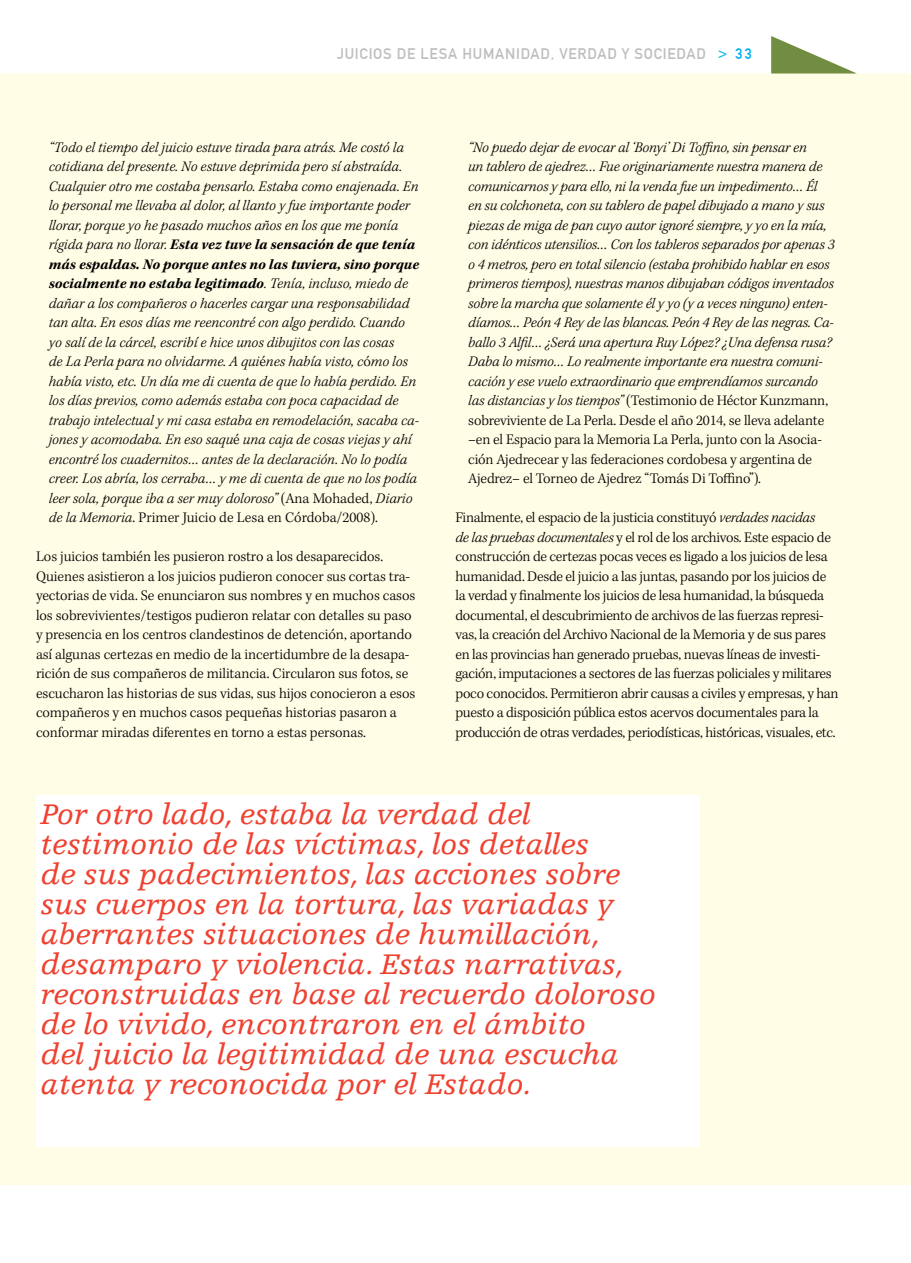
<style>
.page{position:relative;width:911px;height:1263px;background:#fff}
.page>*{position:absolute;margin:0;border:0;box-sizing:border-box;transform-origin:0 0}
.t1{font:italic 30px/30px "Egyptienne F";color:#ef4130}
.t2{font:italic 300 15px/19.5px "Kepler Std";letter-spacing:-.005em;color:#000}
.t3{font:300 15px/19.5px "Kepler Std";letter-spacing:-.015em;color:#000}
.t4{font:15px "DIN1451 Mittelschrift";letter-spacing:.05em;color:#bcbec0}
.s1{color:#00b3f0}
.s2{font-weight:700}
.s3{font-style:normal}
.s4{font-style:italic}
</style>
<div class="page">
<div style="left:0;top:73px;width:911px;height:1112px;background:#fffde5"></div>
<svg style="left:771px;top:36px;width:86px;height:38px"></svg>
<div style="left:36px;top:795px;width:663px;height:351px;background:#fff"></div>
<p class="t4" style="left:337px;top:45px;width:417px">JUICIOS DE LESA HUMANIDAD, VERDAD Y SOCIEDAD <span class="s1">&gt; 33</span></p>
<p class="t2" style="left:49px;top:138px;width:372px">“Todo el tiempo del juicio estuve tirada para atrás. Me costó la cotidiana del presente. No estuve deprimida pero sí abstraída.<br>Cualquier otro me costaba pensarlo. Estaba como enajenada. En lo personal me llevaba al dolor, al llanto y fue importante poder llorar, porque yo he pasado muchos años en los que me ponía rígida para no llorar. <span class="s2">Esta vez tuve la sensación de que tenía más espaldas. No porque antes no las tuviera, sino porque socialmente no estaba legitimado</span>. Tenía, incluso, miedo de dañar a los compañeros o hacerles cargar una responsabilidad tan alta. En esos días me reencontré con algo perdido. Cuando yo salí de la cárcel, escribí e hice unos dibujitos con las cosas<br>de La Perla para no olvidarme. A qui<span class="s3">é</span>nes había visto, c<span class="s3">ó</span>mo los había visto, etc. Un día me di cuenta de que lo había perdido. En los días previos, como además estaba con poca capacidad de trabajo intelectual y mi casa estaba en remodelación, sacaba ca&shy;jones y acomodaba. En eso saqu<span class="s3">é</span> una caja de cosas viejas y ahí encontré los cuadernitos… antes de la declaración. No lo podía creer. Los abría, los cerraba… y me di cuenta de que no los podía leer sola, porque iba a ser muy doloroso” <span class="s3">(Ana Mohaded,</span> Diario de la Memoria<span class="s3">. Primer Juicio de Lesa en Córdoba/2008).</span></p>
<p class="t3" style="left:36px;top:547px;width:381px">Los juicios también les pusieron rostro a los desaparecidos.<br>Quienes asistieron a los juicios pudieron conocer sus cortas tra&shy;yectorias de vida. Se enunciaron sus nombres y en muchos casos los sobrevivientes/testigos pudieron relatar con detalles su paso y presencia en los centros clandestinos de detención, aportando así algunas certezas en medio de la incertidumbre de la desapa&shy;rición de sus compañeros de militancia. Circularon sus fotos, se escucharon las historias de sus vidas, sus hijos conocieron a esos compañeros y en muchos casos pequeñas historias pasaron a conformar miradas diferentes en torno a estas personas.</p>
<p class="t2" style="left:468px;top:138px;width:368px">“No puedo dejar de evocar al ‘Bonyi’ Di Toffino, sin pensar en<br>un tablero de ajedrez… Fue originariamente nuestra manera de comunicarnos y para ello, ni la venda fue un impedimento… Él en su colchoneta, con su tablero de papel dibujado a mano y sus piezas de miga de pan cuyo autor ignoré siempre, y yo en la mía, con idénticos utensilios… Con los tableros separados por apenas 3 o 4 metros, pero en total silencio (estaba prohibido hablar en esos primeros tiempos), nuestras manos dibujaban códigos inventados sobre la marcha que solamente él y yo (y a veces ninguno) enten&shy;díamos… Peón 4 Rey de las blancas. Peón 4 Rey de las negras. Ca&shy;ballo 3 Alfil… ¿Será una apertura Ruy López? ¿Una defensa rusa?<br>Daba lo mismo… Lo realmente importante era nuestra comuni&shy;cación y ese vuelo extraordinario que emprendíamos surcando las distancias y los tiempos” <span class="s3">(Testimonio de Héctor Kunzmann, sobreviviente de La Perla. Desde el año 2014, se lleva adelante –en el Espacio para la Memoria La Perla, junto con la Asocia&shy;ción Ajedrecear y las federaciones cordobesa y argentina de Ajedrez– el Torneo de Ajedrez “Tomás Di Toffino”).</span></p>
<p class="t3" style="left:455px;top:508px;width:385px">Finalmente, el espacio de la justicia constituyó <span class="s4">verdades nacidas<br>de las pruebas documentales</span> y el rol de los archivos. Este espacio de construcción de certezas pocas veces es ligado a los juicios de lesa humanidad. Desde el juicio a las juntas, pasando por los juicios de la verdad y finalmente los juicios de lesa humanidad, la búsqueda documental, el descubrimiento de archivos de las fuerzas represi&shy;vas, la creación del Archivo Nacional de la Memoria y de sus pares en las provincias han generado pruebas, nuevas líneas de investi&shy;gación, imputaciones a sectores de las fuerzas policiales y militares poco conocidos. Permitieron abrir causas a civiles y empresas, y han puesto a disposición pública estos acervos documentales para la producción de otras verdades, periodísticas, históricas, visuales, etc.</p>
<p class="t1" style="left:40px;top:799px;width:617px">Por otro lado, estaba la verdad del testimonio de las víctimas, los detalles<br>de sus padecimientos, las acciones sobre sus cuerpos en la tortura, las variadas y aberrantes situaciones de humillación, desamparo y violencia. Estas narrativas, reconstruidas en base al recuerdo doloroso de lo vivido, encontraron en el ámbito<br>del juicio la legitimidad de una escucha atenta y reconocida por el Estado.</p>
</div>
